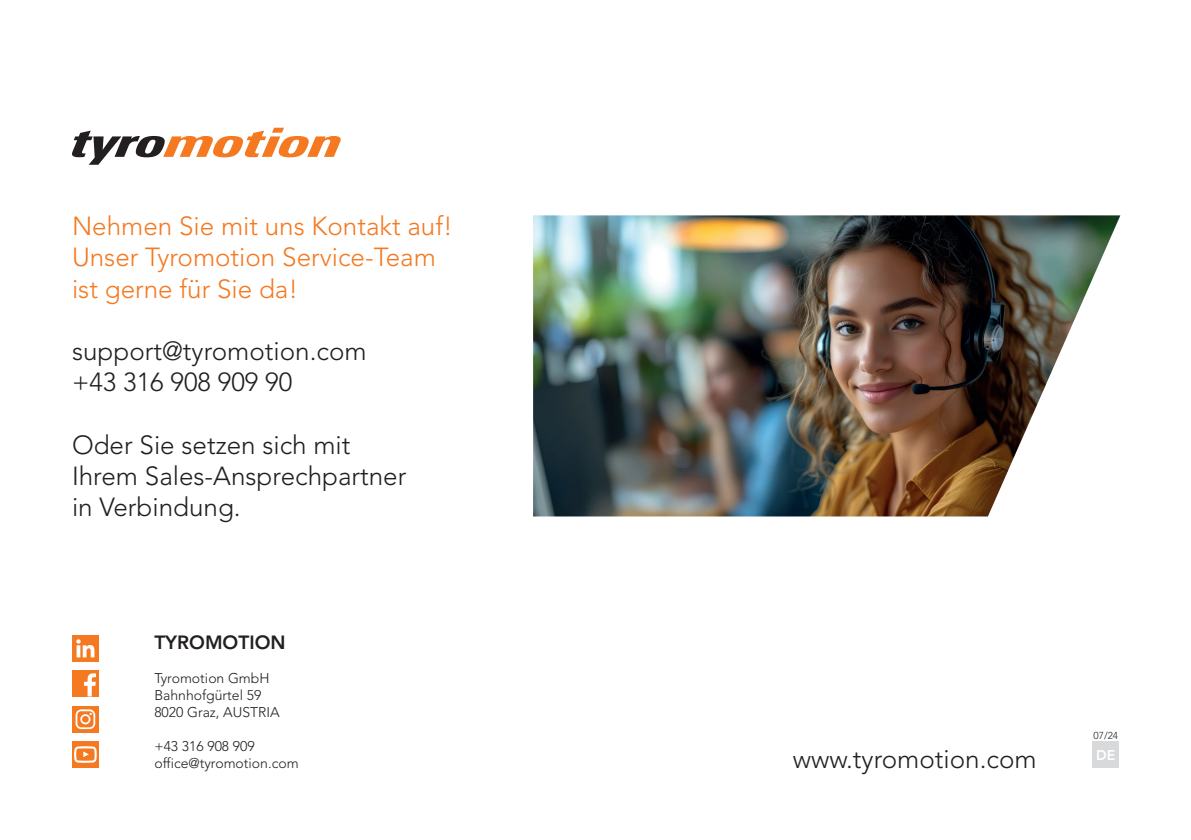
<style>
.page{position:relative;width:1191px;height:840px;background:#fff}
.page>*{position:absolute;margin:0;border:0;box-sizing:border-box;transform-origin:0 0}
.t1{font:300 26px/31.2px "Avenir";color:#231f20}
.t2{font:300 26px/31.2px "Avenir";color:#f47921}
.t3{font:800 19px "Avenir";color:#231f20}
.t4{font:300 14px/16.8px "Avenir";color:#231f20}
.t5{font:800 14px "Avenir";color:#fff}
.t6{font:300 10px "Avenir";color:#231f20}
</style>
<div class="page">
<svg style="left:72px;top:128px;width:269px;height:37px"></svg>
<div style="left:72px;top:634px;width:27px;height:27px;background:#f47921"></div>
<svg style="left:76px;top:639px;width:18px;height:18px"></svg>
<div style="left:72px;top:670px;width:27px;height:26px;background:#f47921"></div>
<svg style="left:84px;top:673px;width:12px;height:23px"></svg>
<svg style="left:72px;top:706px;width:27px;height:26px"></svg>
<svg style="left:76px;top:709px;width:19px;height:19px"></svg>
<div style="left:72px;top:740px;width:27px;height:27px;background:#f47921"></div>
<svg style="left:74px;top:746px;width:23px;height:17px"></svg>
<div style="left:1092px;top:741px;width:27px;height:26px;background:#d8d9db"></div>
<img style="left:533px;top:215px;width:587px;height:301px">
<p class="t2" style="left:72px;top:210px;width:382px">Nehmen Sie mit uns Kontakt auf!<br>Unser Tyromotion Service-Team ist gerne für Sie da!</p>
<p class="t1" style="left:72px;top:335px;width:296px">support@tyromotion.com +43 316 908 909 90</p>
<p class="t1" style="left:72px;top:429px;width:336px">Oder Sie setzen sich mit<br>Ihrem Sales-Ansprechpartner in Verbindung.</p>
<p class="t3" style="left:154px;top:631px;width:133px">TYROMOTION</p>
<p class="t4" style="left:154px;top:669px;width:127px">Tyromotion GmbH<br>Bahnhofgürtel 59<br>8020 Graz, AUSTRIA</p>
<p class="t4" style="left:154px;top:737px;width:146px">+43 316 908 909 office@tyromotion.com</p>
<p class="t5" style="left:1096px;top:746px;width:21px">DE</p>
<p class="t6" style="left:1093px;top:728px;width:26px">07/24</p>
<p class="t1" style="left:792px;top:742px;width:245px">www.tyromotion.com</p>
</div>
